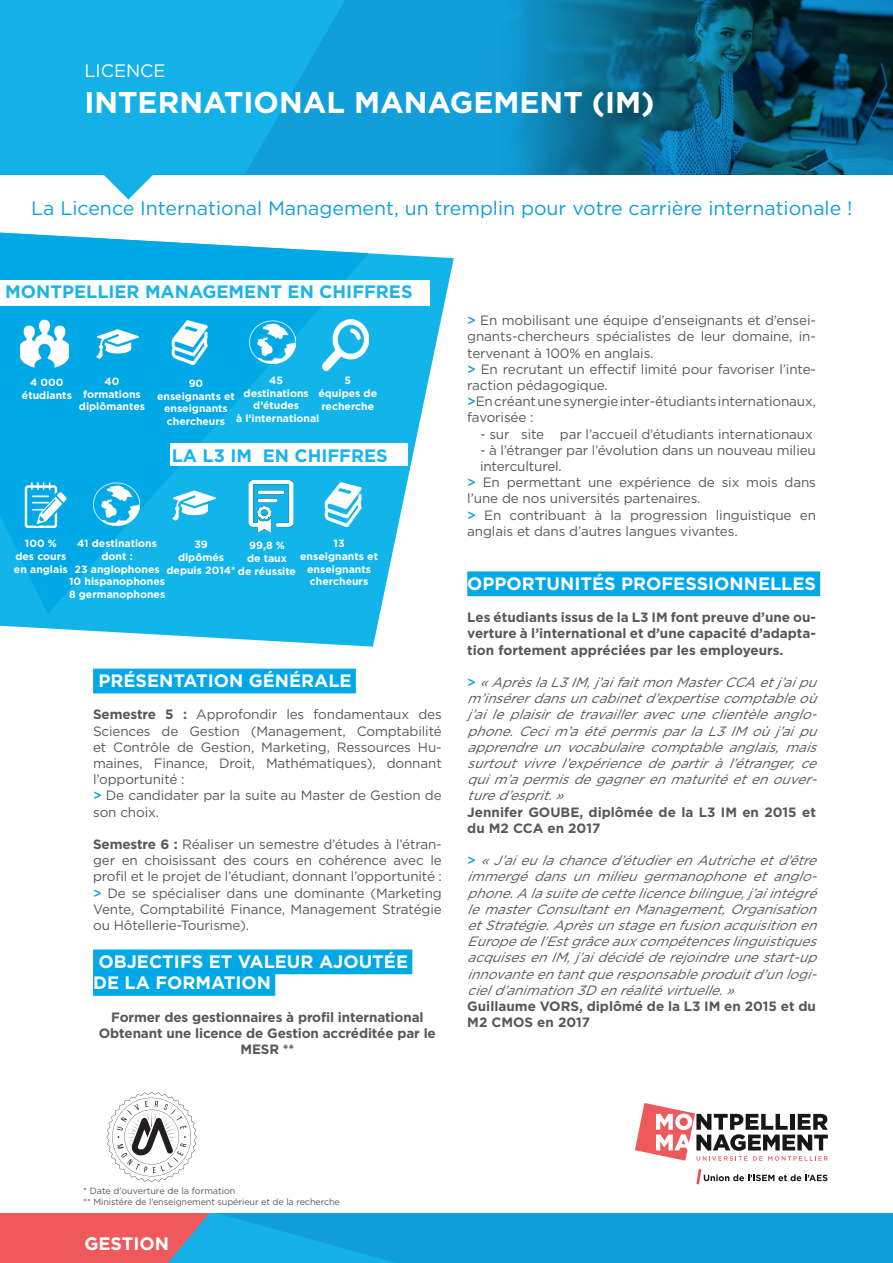
<style>
.page{position:relative;width:893px;height:1263px;background:#fff}
.page>*{position:absolute;margin:0;border:0;box-sizing:border-box;transform-origin:0 0}
.t1{font:700 30px "Gotham";color:#fff}
.t2{font:19.5px "Gotham";color:#119eda}
.Titres_Gestion{font:700 18px "Gotham";color:#fff}
.Texte_courant_book{font:700 18px "Gotham";color:#18b4ea}
.t3{font:18px "Gotham";color:#fff}
.Texte_courant_book-2{font:13.5px/16.2px "Gotham";letter-spacing:-.01em;color:#57585a}
.Texte_courant_book-3{font:italic 13.5px/16.2px "Gotham";color:#57585a;text-align:justify}
.Texte_courant_book-4{font:700 13.5px/16.2px "Gotham";color:#57585a}
.t4{font:700 10.5px/12.6px "Gotham";color:#fff;text-align:center}
.Texte_courant_book-5{font:9px "Gotham";letter-spacing:-.01em;color:#57585a}
.s1{font-weight:700}
.s2{font-weight:500;color:#119eda}
.s3{font-weight:500;font-style:normal;color:#119eda}
</style>
<div class="page">
<div style="left:0;top:0;width:893px;height:174px;background:#119eda"></div>
<img style="left:500px;top:0;width:393px;height:175px">
<svg style="left:84px;top:174px;width:88px;height:26px"></svg>
<svg style="left:0;top:0;width:345px;height:174px;background:#12aee5"></svg>
<div style="left:0;top:1213px;width:893px;height:50px;background:#119eda"></div>
<svg style="left:0;top:1213px;width:394px;height:50px"></svg>
<svg style="left:107px;top:1092px;width:90px;height:90px"></svg>
<svg style="left:635px;top:1103px;width:193px;height:58px"></svg>
<svg style="left:696px;top:1169px;width:131px;height:15px"></svg>
<div style="left:93px;top:669px;width:263px;height:24px;background:#00a8e5"></div>
<div style="left:93px;top:949px;width:319px;height:25px;background:#00a8e5"></div>
<div style="left:93px;top:971px;width:182px;height:25px;background:#00a8e5"></div>
<div style="left:467px;top:571px;width:353px;height:25px;background:#00a8e5"></div>
<svg style="left:0;top:253px;width:454px;height:394px;fill:#13b4ea"></svg>
<svg style="left:0;top:233px;width:369px;height:381px;background:#12b0e8"></svg>
<img style="left:249px;top:319px;width:46px;height:46px">
<img style="left:20px;top:319px;width:49px;height:49px">
<img style="left:93px;top:319px;width:49px;height:49px">
<img style="left:323px;top:319px;width:45px;height:51px">
<img style="left:170px;top:321px;width:39px;height:44px">
<div style="left:0;top:280px;width:429px;height:25px;background:#fff"></div>
<div style="left:170px;top:443px;width:237px;height:22px;background:#fff"></div>
<img style="left:324px;top:482px;width:39px;height:44px">
<img style="left:170px;top:481px;width:48px;height:48px">
<img style="left:94px;top:481px;width:45px;height:46px">
<img style="left:242px;top:481px;width:58px;height:52px">
<img style="left:24px;top:483px;width:43px;height:44px">
<p class="t3" style="left:84px;top:59px;width:83px">LICENCE</p>
<p class="t1" style="left:84px;top:82px;width:572px">INTERNATIONAL MANAGEMENT (IM)</p>
<p class="t2" style="left:31px;top:196px;width:823px">La Licence International Management, un tremplin pour votre carrière internationale !</p>
<p class="Texte_courant_book" style="left:5px;top:279px;width:409px">MONTPELLIER MANAGEMENT EN CHIFFRES</p>
<p class="t4" style="left:105px;top:375px;width:16px">40</p>
<p class="t4" style="left:83px;top:387px;width:59px">formations</p>
<p class="t4" style="left:79px;top:400px;width:68px">diplômantes</p>
<p class="t4" style="left:30px;top:376px;width:35px">4 000</p>
<p class="t4" style="left:22px;top:389px;width:51px">étudiants</p>
<p class="t4" style="left:269px;top:374px;width:15px">45</p>
<p class="t4" style="left:244px;top:387px;width:67px">destinations</p>
<p class="t4" style="left:253px;top:399px;width:47px">d’études</p>
<p class="t4" style="left:236px;top:412px;width:85px">à l’international</p>
<p class="t4" style="left:344px;top:374px;width:8px">5</p>
<p class="t4" style="left:318px;top:387px;width:60px">équipes de</p>
<p class="t4" style="left:321px;top:399px;width:54px">recherche</p>
<p class="t4" style="left:189px;top:377px;width:16px">90</p>
<p class="t4" style="left:157px;top:389px;width:79px">enseignants et enseignants</p>
<p class="t4" style="left:167px;top:415px;width:60px">chercheurs</p>
<p class="Texte_courant_book" style="left:172px;top:444px;width:217px">LA L3 IM EN CHIFFRES</p>
<p class="t4" style="left:77px;top:537px;width:81px">41 destinations</p>
<p class="t4" style="left:102px;top:550px;width:33px">dont :</p>
<p class="t4" style="left:75px;top:562px;width:87px">23 anglophones</p>
<p class="t4" style="left:69px;top:575px;width:97px">10 hispanophones</p>
<p class="t4" style="left:69px;top:588px;width:98px">8 germanophones</p>
<p class="t4" style="left:25px;top:537px;width:33px">100 %</p>
<p class="t4" style="left:15px;top:550px;width:52px">des cours</p>
<p class="t4" style="left:14px;top:562px;width:55px">en anglais</p>
<p class="t4" style="left:334px;top:537px;width:12px">13</p>
<p class="t4" style="left:300px;top:550px;width:79px">enseignants et enseignants</p>
<p class="t4" style="left:310px;top:575px;width:60px">chercheurs</p>
<p class="t4" style="left:194px;top:538px;width:15px">39</p>
<p class="t4" style="left:178px;top:551px;width:48px">dipômés</p>
<p class="t4" style="left:166px;top:563px;width:131px">depuis 2014* de réussite</p>
<p class="t4" style="left:249px;top:539px;width:37px">99,8 %</p>
<p class="t4" style="left:247px;top:552px;width:41px">de taux</p>
<p class="Titres_Gestion" style="left:98px;top:669px;width:255px">PRÉSENTATION GÉNÉRALE</p>
<p class="Texte_courant_book-2" style="left:93px;top:706px;width:350px;text-align:justify"><span class="s1">Semestre 5 :</span> Approfondir les fondamentaux des Sciences de Gestion (Management, Comptabilité et Contrôle de Gestion, Marketing, Ressources Hu&shy;maines, Finance, Droit, Mathématiques), donnant l’opportunité :</p>
<p class="Texte_courant_book-2" style="left:93px;top:787px;width:350px"><span class="s2">&gt;</span> De candidater par la suite au Master de Gestion de son choix.</p>
<p class="Texte_courant_book-2" style="left:93px;top:836px;width:350px;text-align:justify"><span class="s1">Semestre 6 :</span> Réaliser un semestre d’études à l’étran&shy;ger en choisissant des cours en cohérence avec le profil et le projet de l’étudiant, donnant l’opportunité :</p>
<p class="Texte_courant_book-2" style="left:93px;top:884px;width:350px;text-align:justify"><span class="s2">&gt;</span> De se spécialiser dans une dominante (Marketing Vente, Comptabilité Finance, Management Stratégie ou Hôtellerie-Tourisme).</p>
<p class="Titres_Gestion" style="left:98px;top:949px;width:311px">OBJECTIFS ET VALEUR AJOUTÉE</p>
<p class="Titres_Gestion" style="left:93px;top:971px;width:179px">DE LA FORMATION</p>
<p class="Texte_courant_book-4" style="left:111px;top:1009px;width:314px">Former des gestionnaires à profil international</p>
<p class="Texte_courant_book-4" style="left:99px;top:1025px;width:338px;text-align:center">Obtenant une licence de Gestion accréditée par le<br>MESR **</p>
<p class="Texte_courant_book-2" style="left:467px;top:312px;width:350px;text-align:justify"><span class="s2">&gt;</span> En mobilisant une équipe d’enseignants et d’ensei&shy;gnants-chercheurs spécialistes de leur domaine, in&shy;tervenant à 100% en anglais.</p>
<p class="Texte_courant_book-2" style="left:467px;top:361px;width:350px"><span class="s2">&gt;</span> En recrutant un effectif limité pour favoriser l’inte&shy;raction pédagogique.</p>
<p class="Texte_courant_book-2" style="left:467px;top:393px;width:350px"><span class="s2">&gt;</span>En créant une synergie inter-étudiants internationaux, favorisée :</p>
<p class="Texte_courant_book-2" style="left:480px;top:425px;width:334px">- sur site par l’accueil d’étudiants internationaux</p>
<p class="Texte_courant_book-2" style="left:480px;top:442px;width:337px">- à l’étranger par l’évolution dans un nouveau milieu interculturel.</p>
<p class="Texte_courant_book-2" style="left:467px;top:474px;width:350px"><span class="s2">&gt;</span> En permettant une expérience de six mois dans l’une de nos universités partenaires.</p>
<p class="Texte_courant_book-2" style="left:467px;top:506px;width:350px"><span class="s2">&gt;</span> En contribuant à la progression linguistique en anglais et dans d’autres langues vivantes.</p>
<p class="Titres_Gestion" style="left:467px;top:571px;width:350px">OPPORTUNITÉS PROFESSIONNELLES</p>
<p class="Texte_courant_book-4" style="left:467px;top:609px;width:350px;text-align:justify">Les étudiants issus de la L3 IM font preuve d’une ou&shy;verture à l’international et d’une capacité d’adapta&shy;tion fortement appréciées par les employeurs.</p>
<p class="Texte_courant_book-3" style="left:467px;top:674px;width:357px"><span class="s3">&gt;</span> «AprèslaL3IM,j’aifaitmonMasterCCAetj’aipu m’insérerdansuncabinetd’expertisecomptableoù j’aileplaisirdetravailleravecuneclientèleanglo&shy;phone.Cecim’aétépermisparlaL3IMoùj’aipu apprendreunvocabulairecomptableanglais,mais surtoutvivrel’expériencedepartiràl’étranger,ce quim’apermisdegagnerenmaturitéetenouver&shy;tured’esprit.»</p>
<p class="Texte_courant_book-4" style="left:467px;top:804px;width:350px">Jennifer GOUBE, diplômée de la L3 IM en 2015 et du M2 CCA en 2017</p>
<p class="Texte_courant_book-3" style="left:467px;top:852px;width:357px"><span class="s3">&gt;</span> «J’aieulachanced’étudierenAutricheetd’être immergédansunmilieugermanophoneetanglo&shy;phone.Alasuitedecettelicencebilingue,j’aiintégré lemasterConsultantenManagement,Organisation etStratégie.Aprèsunstageenfusionacquisitionen Europedel’Estgrâceauxcompétenceslinguistiques acquisesenIM,j’aidécidéderejoindreunestart-up innovanteentantqueresponsableproduitd’unlogi&shy;cield’animation3Denréalitévirtuelle.»</p>
<p class="Texte_courant_book-4" style="left:467px;top:998px;width:350px">Guillaume VORS, diplômé de la L3 IM en 2015 et du<br>M2 CMOS en 2017</p>
<p class="Texte_courant_book-5" style="left:83px;top:1185px;width:154px">* Date d’ouverture de la formation</p>
<p class="Texte_courant_book-5" style="left:83px;top:1196px;width:258px">** Ministére de l’enseignement supérieur et de la recherche</p>
<p class="Titres_Gestion" style="left:84px;top:1231px;width:86px">GESTION</p>
</div>
